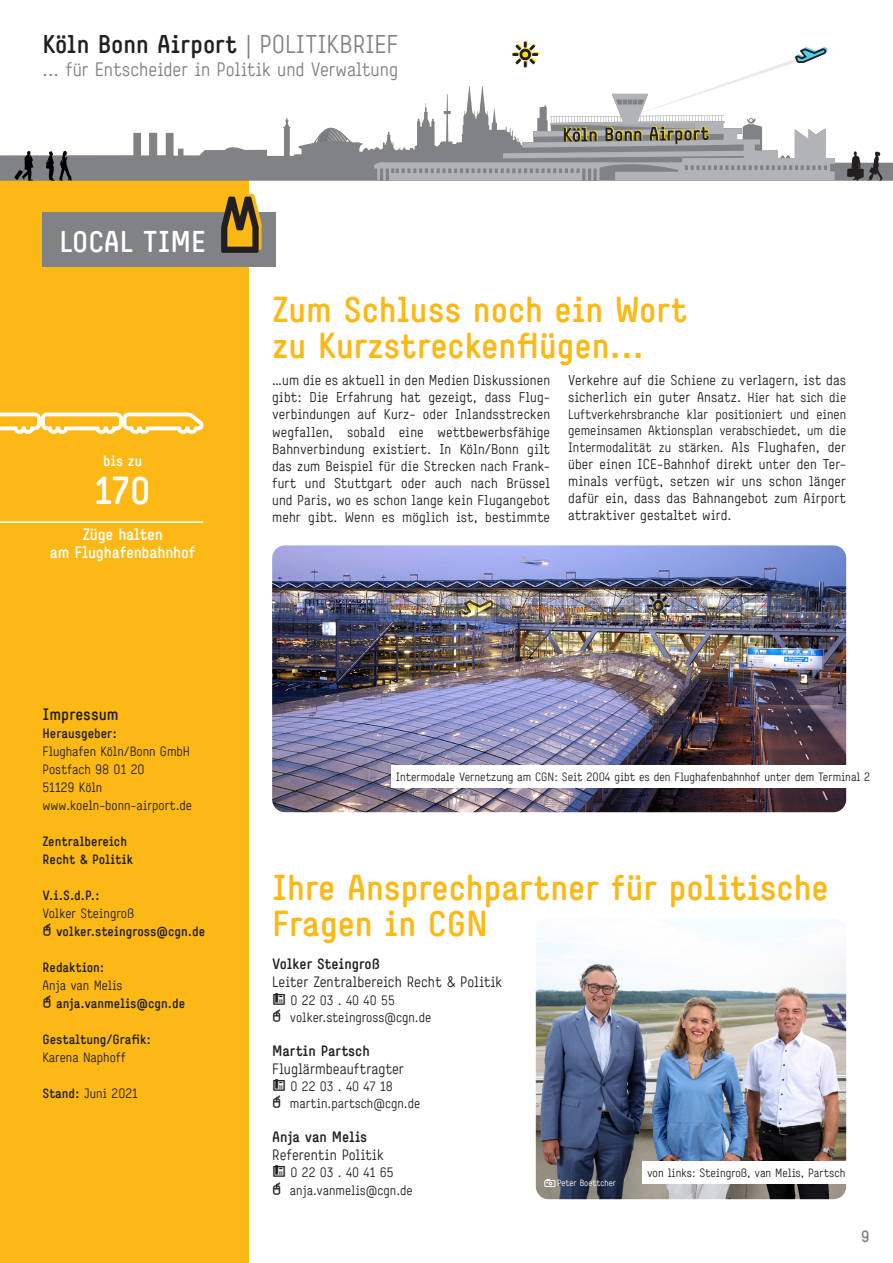
<style>
.page{position:relative;width:893px;height:1263px;background:#fff}
.page>*{position:absolute;margin:0;border:0;box-sizing:border-box;transform-origin:0 0}
.t1{font:700 39px "Simple Koeln Bonn";color:#fff}
.t2{font:700 36px/36px "Simple Koeln Bonn";color:#fcb814}
.t3{font:700 30px "Simple Koeln Bonn";color:#fff}
.t4{font:700 25.65px "Simple Koeln Bonn";color:#231f20}
.t5{font:19.35px "Simple Koeln Bonn";color:#808285}
.t6{font:700 16.5px/18px "Simple Koeln Bonn";letter-spacing:-.01em;color:#fff;text-align:center}
.t7{font:700 16.5px "Simple Koeln Bonn";color:#231f20}
.t8{font:700 16.5px "Simple Koeln Bonn";color:#808285}
.t9{font:15px "Simple Koeln Bonn";color:#231f20}
.t10{font:700 15px "Simple Koeln Bonn";color:#231f20}
.t11{font:700 15px "Simple Koeln Bonn";color:#fff}
.t12{font:14.25px/17.1px "Simple Koeln Bonn";letter-spacing:.01em;color:#231f20;text-align:justify}
.t13{font:13.5px/18px "Simple Koeln Bonn";color:#231f20}
.t14{font:700 13.5px/18px "Simple Koeln Bonn";color:#231f20}
.t15{font:12px "Simple Koeln Bonn";color:#231f20}
.t16{font:9px "Simple Koeln Bonn";color:#fff}
.s1{font-weight:400;color:#808285}
.s2{font-weight:700}
.s3{font-size:13.5px}
.s4{font-size:14.25px}
</style>
<div class="page">
<div style="left:0;top:170px;width:249px;height:1093px;background:#fcb814"></div>
<svg style="left:0;top:118px;width:893px;height:63px"></svg>
<svg style="left:374px;top:41px;width:461px;height:140px"></svg>
<svg style="left:14px;top:151px;width:19px;height:30px"></svg>
<svg style="left:847px;top:151px;width:36px;height:30px"></svg>
<svg style="left:46px;top:151px;width:26px;height:30px"></svg>
<img style="left:272px;top:545px;width:574px;height:267px">
<div style="left:43px;top:213px;width:233px;height:54px;background:#808285"></div>
<svg style="left:221px;top:194px;width:41px;height:59px"></svg>
<div style="left:391px;top:765px;width:502px;height:23px;background:#fff"></div>
<hr style="left:0;top:521px;width:203px;height:2px;background:#fff">
<svg style="left:0;top:412px;width:204px;height:22px"></svg>
<img style="left:536px;top:919px;width:310px;height:280px">
<div style="left:642px;top:1161px;width:251px;height:22px;background:#fff"></div>
<svg style="left:544px;top:1179px;width:12px;height:8px"></svg>
<h3 class="t4" style="left:43px;top:29px;width:357px">Köln Bonn Airport <span class="s1">| POLITIKBRIEF</span></h3>
<h3 class="t5" style="left:43px;top:58px;width:357px">... für Entscheider in Politik und Verwaltung</h3>
<h3 class="t3" style="left:60px;top:224px;width:148px">LOCAL TIME</h3>
<p class="t11" style="left:103px;top:452px;width:40px">bis zu</p>
<h1 class="t1" style="left:94px;top:468px;width:58px">170</h1>
<p class="t6" style="left:50px;top:525px;width:147px">Züge halten<br>am Flughafenbahnhof</p>
<p class="t7" style="left:43px;top:705px;width:78px">Impressum</p>
<p class="t14" style="left:43px;top:724px;width:76px">Herausgeber:</p>
<p class="t13" style="left:43px;top:742px;width:151px">Flughafen Köln/Bonn GmbH<br>Postfach 98 01 20<br>51129 Köln www.koeln-bonn-airport.de</p>
<p class="t14" style="left:43px;top:832px;width:92px">Zentralbereich<br>Recht &amp; Politik</p>
<p class="t14" style="left:43px;top:886px;width:59px">V.i.S.d.P.:</p>
<p class="t13" style="left:43px;top:904px;width:93px">Volker Steingroß</p>
<p class="t14" style="left:56px;top:922px;width:151px">volker.steingross@cgn.de</p>
<p class="t14" style="left:43px;top:958px;width:63px">Redaktion:</p>
<p class="t13" style="left:43px;top:976px;width:82px">Anja van Melis</p>
<p class="t14" style="left:56px;top:994px;width:131px">anja.vanmelis@cgn.de</p>
<p class="t14" style="left:43px;top:1030px;width:110px">Gestaltung/Grafik:</p>
<p class="t13" style="left:43px;top:1048px;width:85px">Karena Naphoff</p>
<p class="t13" style="left:43px;top:1084px;width:97px"><span class="s2">Stand:</span> Juni 2021</p>
<h2 class="t2" style="left:272px;top:291px;width:417px">Zum Schluss noch ein Wort zu Kurzstreckenflügen...</h2>
<p class="t12" style="left:272px;top:372px;width:280px">…um die es aktuell in den Medien Diskussionen gibt: Die Erfahrung hat gezeigt, dass Flug&shy;verbindungen auf Kurz- oder Inlandsstrecken wegfallen, sobald eine wettbewerbsfähige Bahnverbindung existiert. In Köln/Bonn gilt das zum Beispiel für die Strecken nach Frank&shy;furt und Stuttgart oder auch nach Brüssel und Paris, wo es schon lange kein Flugangebot mehr gibt. Wenn es möglich ist, bestimmte</p>
<p class="t12" style="left:568px;top:372px;width:280px">Verkehre auf die Schiene zu verlagern, ist das sicherlich ein guter Ansatz. <span class="s3">Hier hat sich die</span></p>
<p class="t13" style="left:568px;top:405px;width:280px;line-height:16.6px;text-align:justify">Luftverkehrsbranche klar positioniert und einen gemeinsamen Aktionsplan verabschiedet, um die Intermodalität zu stärken. <span class="s4">Als Flughafen, der</span></p>
<p class="t12" style="left:568px;top:455px;width:280px">über einen ICE-Bahnhof direkt unter den Ter&shy;minals verfügt, setzen wir uns schon länger dafür ein, dass das Bahnangebot zum Airport attraktiver gestaltet wird.</p>
<p class="t15" style="left:396px;top:770px;width:476px">Intermodale Vernetzung am CGN: Seit 2004 gibt es den Flughafenbahnhof unter dem Terminal 2</p>
<h2 class="t2" style="left:272px;top:869px;width:558px">Ihre Ansprechpartner für politische<br>Fragen in CGN</h2>
<p class="t10" style="left:272px;top:955px;width:109px">Volker Steingroß</p>
<p class="t9" style="left:272px;top:973px;width:232px">Leiter Zentralbereich Recht &amp; Politik</p>
<p class="t13" style="left:290px;top:991px;width:143px;line-height:17.1px">0 22 03 . 40 40 55 volker.steingross@cgn.de</p>
<p class="t10" style="left:272px;top:1042px;width:99px">Martin Partsch</p>
<p class="t9" style="left:272px;top:1060px;width:134px">Fluglärmbeauftragter</p>
<p class="t13" style="left:290px;top:1078px;width:132px;line-height:17.1px">0 22 03 . 40 47 18 martin.partsch@cgn.de</p>
<p class="t10" style="left:272px;top:1128px;width:97px">Anja van Melis</p>
<p class="t9" style="left:272px;top:1146px;width:113px">Referentin Politik</p>
<p class="t13" style="left:290px;top:1164px;width:124px;line-height:17.1px">0 22 03 . 40 41 65 anja.vanmelis@cgn.de</p>
<p class="t15" style="left:647px;top:1165px;width:200px">von links: Steingroß, van Melis, Partsch</p>
<p class="t16" style="left:557px;top:1178px;width:60px">Peter Boettcher</p>
<p class="t8" style="left:861px;top:1227px;width:10px">9</p>
</div>
